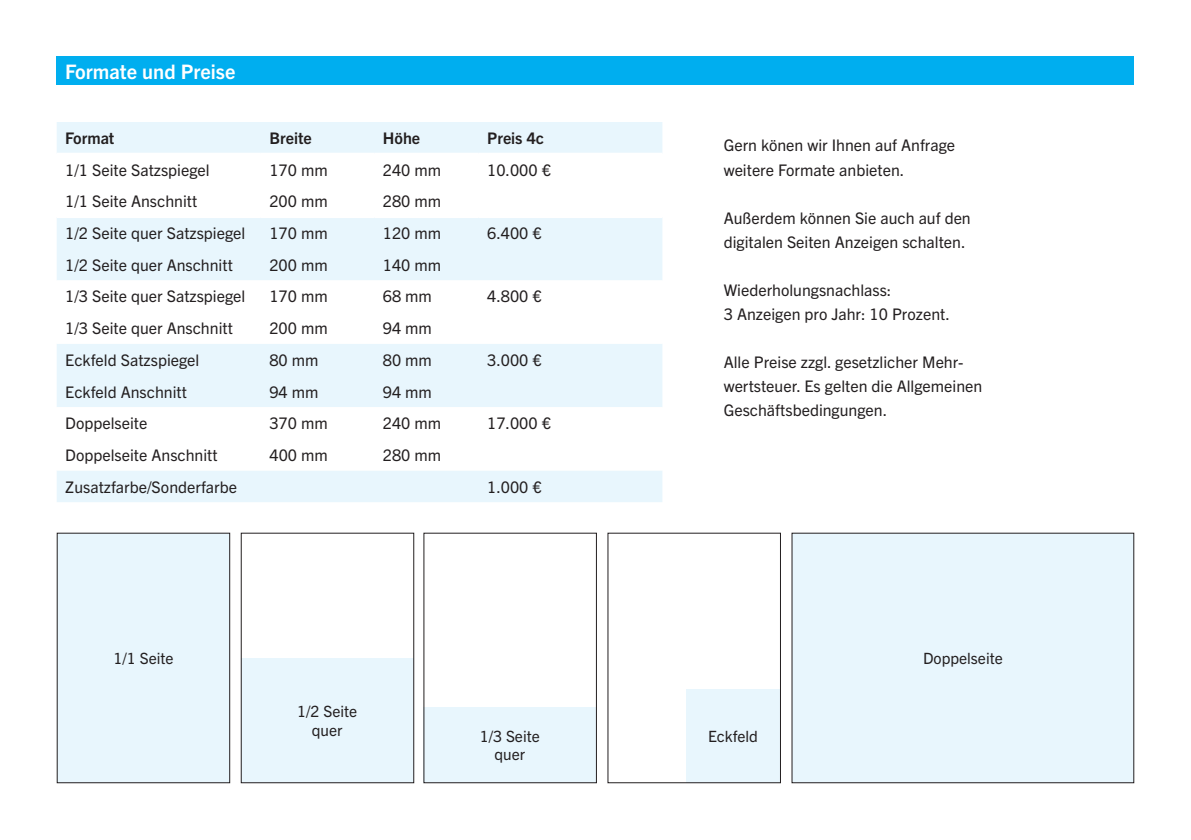
<style>
.page{position:relative;width:1191px;height:840px;background:#fff}
.page>*{position:absolute;margin:0;border:0;box-sizing:border-box;transform-origin:0 0}
.t1{font:700 20px "Trade Gothic Next LT Pro";color:#fff}
.t2{font:16px/24px "Trade Gothic Next LT Pro";color:#231f20}
.t3{font:700 16px "Trade Gothic Next LT Pro";color:#231f20}
.t4{font:15.6px/18.6px "Trade Gothic Next LT Pro";color:#231f20;text-align:center}
</style>
<div class="page">
<div style="left:57px;top:57px;width:1077px;height:28px;background:#00aeef"></div>
<div style="left:57px;top:122px;width:605px;height:380px;background:#e8f6fd"></div>
<svg style="left:57px;top:155px;width:605px;height:315px"></svg>
<hr style="left:57px;top:153px;width:204px;height:2px;background:#fff">
<hr style="left:261px;top:153px;width:113px;height:2px;background:#fff">
<hr style="left:374px;top:153px;width:104px;height:2px;background:#fff">
<hr style="left:478px;top:153px;width:184px;height:2px;background:#fff">
<hr style="left:57px;top:184px;width:204px;height:2px;background:#fff">
<hr style="left:261px;top:184px;width:113px;height:2px;background:#fff">
<hr style="left:374px;top:184px;width:104px;height:2px;background:#fff">
<hr style="left:478px;top:184px;width:184px;height:2px;background:#fff">
<hr style="left:57px;top:216px;width:204px;height:2px;background:#fff">
<hr style="left:261px;top:216px;width:113px;height:2px;background:#fff">
<hr style="left:374px;top:216px;width:104px;height:2px;background:#fff">
<hr style="left:478px;top:216px;width:184px;height:2px;background:#fff">
<div style="left:423px;top:706px;width:173px;height:76px;background:#e8f6fd"></div>
<div style="left:685px;top:689px;width:95px;height:93px;background:#e8f6fd"></div>
<div style="left:58px;top:533px;width:172px;height:248px;background:#e8f6fd"></div>
<div style="left:241px;top:657px;width:173px;height:124px;background:#e8f6fd"></div>
<div style="left:241px;top:532px;width:173px;height:250px;border:1px solid #231f20"></div>
<div style="left:792px;top:533px;width:341px;height:249px;background:#e8f6fd"></div>
<p class="t1" style="left:65px;top:57px;width:172px">Formate und Preise</p>
<p class="t3" style="left:65px;top:127px;width:51px">Format</p>
<p class="t3" style="left:269px;top:127px;width:44px">Breite</p>
<p class="t3" style="left:383px;top:127px;width:39px">Höhe</p>
<p class="t3" style="left:487px;top:127px;width:58px">Preis 4c</p>
<p class="t2" style="left:65px;top:157px;width:146px">1/1 Seite Satzspiegel</p>
<p class="t2" style="left:269px;top:157px;width:60px">170 mm</p>
<p class="t2" style="left:383px;top:157px;width:60px">240 mm</p>
<p class="t2" style="left:487px;top:157px;width:65px">10.000 €</p>
<p class="t2" style="left:65px;top:188px;width:133px">1/1 Seite Anschnitt</p>
<p class="t2" style="left:269px;top:188px;width:60px">200 mm</p>
<p class="t2" style="left:383px;top:188px;width:60px">280 mm</p>
<p class="t2" style="left:65px;top:220px;width:182px">1/2 Seite quer Satzspiegel</p>
<p class="t2" style="left:269px;top:220px;width:60px">170 mm</p>
<p class="t2" style="left:383px;top:220px;width:60px">120 mm</p>
<p class="t2" style="left:487px;top:220px;width:56px">6.400 €</p>
<p class="t2" style="left:65px;top:252px;width:169px">1/2 Seite quer Anschnitt</p>
<p class="t2" style="left:269px;top:252px;width:60px">200 mm</p>
<p class="t2" style="left:383px;top:252px;width:60px">140 mm</p>
<p class="t2" style="left:65px;top:283px;width:182px">1/3 Seite quer Satzspiegel</p>
<p class="t2" style="left:269px;top:283px;width:60px">170 mm</p>
<p class="t2" style="left:383px;top:283px;width:51px">68 mm</p>
<p class="t2" style="left:487px;top:283px;width:56px">4.800 €</p>
<p class="t2" style="left:65px;top:315px;width:169px">1/3 Seite quer Anschnitt</p>
<p class="t2" style="left:269px;top:315px;width:60px">200 mm</p>
<p class="t2" style="left:383px;top:315px;width:51px">94 mm</p>
<p class="t2" style="left:65px;top:347px;width:136px">Eckfeld Satzspiegel</p>
<p class="t2" style="left:269px;top:347px;width:51px">80 mm</p>
<p class="t2" style="left:383px;top:347px;width:51px">80 mm</p>
<p class="t2" style="left:487px;top:347px;width:56px">3.000 €</p>
<p class="t2" style="left:65px;top:378px;width:123px">Eckfeld Anschnitt</p>
<p class="t2" style="left:269px;top:378px;width:51px">94 mm</p>
<p class="t2" style="left:383px;top:378px;width:51px">94 mm</p>
<p class="t2" style="left:65px;top:410px;width:84px">Doppelseite</p>
<p class="t2" style="left:269px;top:410px;width:60px">370 mm</p>
<p class="t2" style="left:383px;top:410px;width:60px">240 mm</p>
<p class="t2" style="left:487px;top:410px;width:65px">17.000 €</p>
<p class="t2" style="left:65px;top:441px;width:154px">Doppelseite Anschnitt</p>
<p class="t2" style="left:269px;top:441px;width:60px">400 mm</p>
<p class="t2" style="left:383px;top:441px;width:60px">280 mm</p>
<p class="t2" style="left:65px;top:473px;width:173px">Zusatzfarbe/Sonderfarbe</p>
<p class="t2" style="left:487px;top:473px;width:56px">1.000 €</p>
<p class="t4" style="left:114px;top:647px;width:61px">1/1 Seite</p>
<p class="t2" style="left:724px;top:132px;width:233px">Gern könen wir Ihnen auf Anfrage weitere Formate anbieten.</p>
<p class="t2" style="left:724px;top:204px;width:248px">Außerdem können Sie auch auf den digitalen Seiten Anzeigen schalten.</p>
<p class="t2" style="left:724px;top:276px;width:228px">Wiederholungsnachlass:<br>3 Anzeigen pro Jahr: 10 Prozent.</p>
<p class="t2" style="left:724px;top:348px;width:260px">Alle Preise zzgl. gesetzlicher Mehr&shy;wertsteuer. Es gelten die Allgemeinen<br>Geschäftsbedingungen.</p>
<p class="t4" style="left:923px;top:647px;width:81px">Doppelseite</p>
<p class="t4" style="left:297px;top:700px;width:61px">1/2 Seite quer</p>
<p class="t4" style="left:480px;top:725px;width:61px">1/3 Seite quer</p>
<p class="t4" style="left:708px;top:725px;width:51px">Eckfeld</p>
</div>
